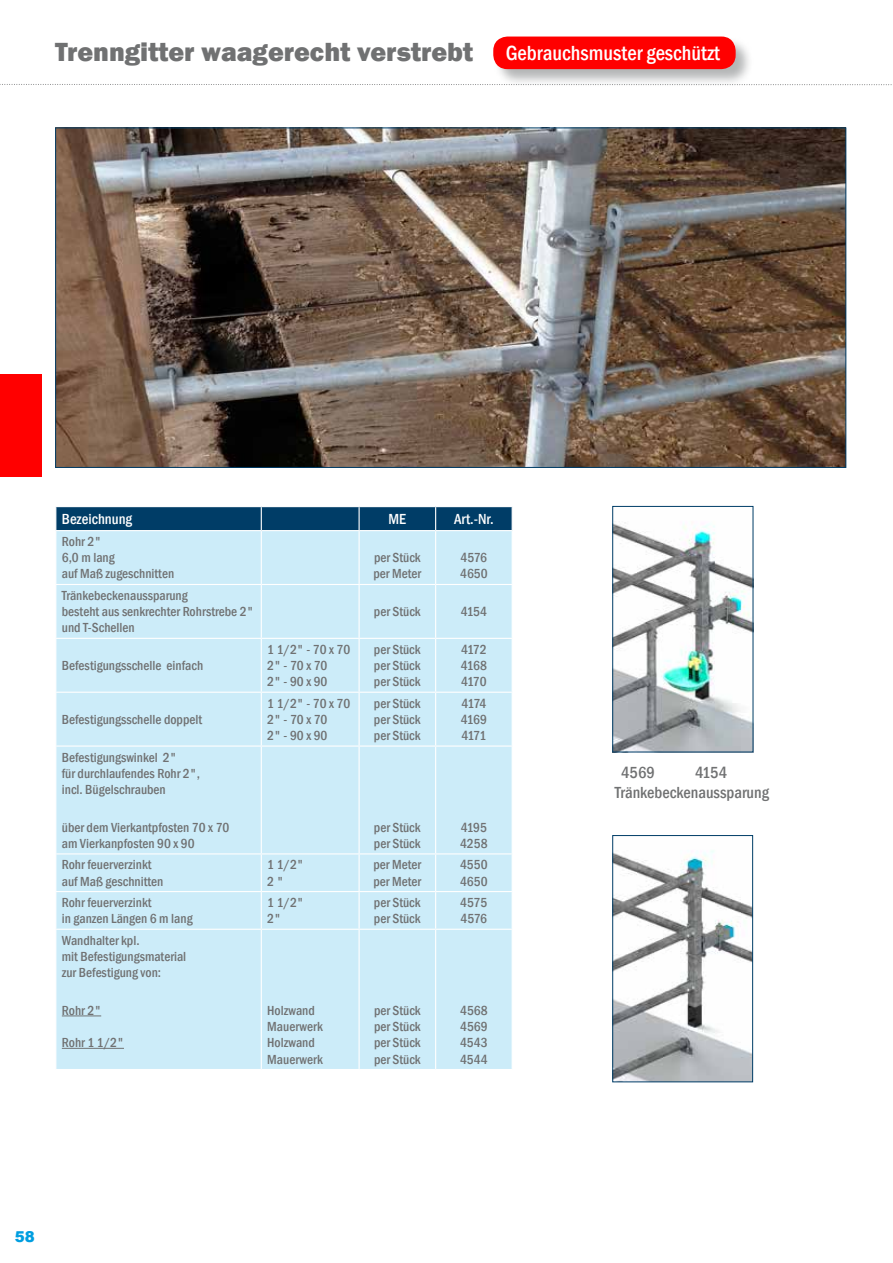
<style>
.page{position:relative;width:893px;height:1263px;background:#fff}
.page>*{position:absolute;margin:0;border:0;box-sizing:border-box;transform-origin:0 0}
.t1{font:800 27px "Franklin Gothic";color:#707172}
.t2{font:500 condensed 21px "Franklin Gothic";color:#fff}
.t3{font:500 condensed 16.5px/19.8px "Franklin Gothic";color:#707172}
.t4{font:500 condensed 15px "Franklin Gothic";color:#fff}
.t5{font:900 15px "Arial";color:#009ee0}
.t6{font:500 condensed 13.5px/16.2px "Franklin Gothic";color:#707172}
.t7{font:500 condensed 13.5px/16.2px "Franklin Gothic";letter-spacing:-.02em;color:#707172}
</style>
<div class="page">
<svg style="left:0;top:84px;width:892px;height:1px"></svg>
<div style="left:0;top:374px;width:41px;height:102px;background:#f00"></div>
<img style="left:614px;top:850px;width:137px;height:230px">
<div style="left:612px;top:835px;width:141px;height:247px;border:1px solid #003d67"></div>
<img style="left:614px;top:522px;width:137px;height:228px">
<div style="left:612px;top:506px;width:141px;height:246px;border:1px solid #003d67"></div>
<div style="left:56px;top:531px;width:456px;height:538px;background:#ccecf9"></div>
<hr style="left:261px;top:531px;width:1px;height:53px;background:#fff">
<hr style="left:359px;top:531px;width:1px;height:53px;background:#fff">
<hr style="left:435px;top:531px;width:1px;height:53px;background:#fff">
<hr style="left:55px;top:584px;width:206px;height:1px;background:#fff">
<hr style="left:261px;top:584px;width:98px;height:1px;background:#fff">
<hr style="left:261px;top:585px;width:1px;height:53px;background:#fff">
<hr style="left:359px;top:584px;width:77px;height:1px;background:#fff">
<hr style="left:359px;top:585px;width:1px;height:53px;background:#fff">
<hr style="left:436px;top:584px;width:77px;height:1px;background:#fff">
<hr style="left:435px;top:585px;width:1px;height:53px;background:#fff">
<hr style="left:55px;top:638px;width:206px;height:1px;background:#fff">
<hr style="left:261px;top:638px;width:98px;height:1px;background:#fff">
<hr style="left:261px;top:639px;width:1px;height:53px;background:#fff">
<hr style="left:359px;top:638px;width:77px;height:1px;background:#fff">
<hr style="left:359px;top:639px;width:1px;height:53px;background:#fff">
<hr style="left:436px;top:638px;width:77px;height:1px;background:#fff">
<hr style="left:435px;top:639px;width:1px;height:53px;background:#fff">
<hr style="left:55px;top:692px;width:206px;height:1px;background:#fff">
<hr style="left:261px;top:692px;width:98px;height:1px;background:#fff">
<hr style="left:261px;top:693px;width:1px;height:52px;background:#fff">
<hr style="left:359px;top:692px;width:77px;height:1px;background:#fff">
<hr style="left:359px;top:693px;width:1px;height:52px;background:#fff">
<hr style="left:436px;top:692px;width:77px;height:1px;background:#fff">
<hr style="left:435px;top:693px;width:1px;height:52px;background:#fff">
<hr style="left:55px;top:745px;width:206px;height:2px;background:#fff">
<hr style="left:261px;top:745px;width:98px;height:2px;background:#fff">
<hr style="left:261px;top:747px;width:1px;height:106px;background:#fff">
<hr style="left:359px;top:745px;width:77px;height:2px;background:#fff">
<hr style="left:359px;top:747px;width:1px;height:106px;background:#fff">
<hr style="left:436px;top:745px;width:77px;height:2px;background:#fff">
<hr style="left:435px;top:747px;width:1px;height:106px;background:#fff">
<hr style="left:261px;top:854px;width:1px;height:37px;background:#fff">
<hr style="left:359px;top:854px;width:1px;height:37px;background:#fff">
<hr style="left:435px;top:854px;width:1px;height:37px;background:#fff">
<hr style="left:55px;top:891px;width:206px;height:1px;background:#fff">
<hr style="left:261px;top:891px;width:98px;height:1px;background:#fff">
<hr style="left:261px;top:892px;width:1px;height:37px;background:#fff">
<hr style="left:359px;top:891px;width:77px;height:1px;background:#fff">
<hr style="left:359px;top:892px;width:1px;height:37px;background:#fff">
<hr style="left:436px;top:891px;width:77px;height:1px;background:#fff">
<hr style="left:435px;top:892px;width:1px;height:37px;background:#fff">
<hr style="left:55px;top:929px;width:206px;height:1px;background:#fff">
<hr style="left:261px;top:929px;width:98px;height:1px;background:#fff">
<hr style="left:261px;top:930px;width:1px;height:139px;background:#fff">
<hr style="left:359px;top:929px;width:77px;height:1px;background:#fff">
<hr style="left:359px;top:930px;width:1px;height:139px;background:#fff">
<hr style="left:436px;top:929px;width:77px;height:1px;background:#fff">
<hr style="left:435px;top:930px;width:1px;height:139px;background:#fff">
<div style="left:55px;top:507px;width:458px;height:23px;background:#003d67"></div>
<hr style="left:55px;top:853px;width:206px;height:1px;background:#fff">
<hr style="left:261px;top:853px;width:98px;height:1px;background:#fff">
<hr style="left:359px;top:853px;width:77px;height:1px;background:#fff">
<hr style="left:436px;top:853px;width:77px;height:1px;background:#fff">
<hr style="left:62px;top:1015px;width:39px;height:1px;background:#707172">
<hr style="left:62px;top:1048px;width:62px;height:1px;background:#707172">
<div style="left:493px;top:37px;width:261px;height:50px;background:#9c9e9f;opacity:.75"></div>
<div style="left:494px;top:37px;width:241px;height:31px;background:#f00;border-radius:14px"></div>
<div style="left:493px;top:37px;width:243px;height:32px;border:2px solid #f00;border-radius:14px"></div>
<img style="left:57px;top:130px;width:787px;height:336px">
<h1 class="t1" style="left:55px;top:35px;width:419px">Trenngitter waagerecht verstrebt</h1>
<h2 class="t2" style="left:506px;top:39px;width:216px">Gebrauchsmuster geschützt</h2>
<p class="t4" style="left:62px;top:509px;width:72px">Bezeichnung</p>
<p class="t4" style="left:389px;top:509px;width:19px">ME</p>
<p class="t4" style="left:454px;top:509px;width:41px">Art.-Nr.</p>
<p class="t6" style="left:62px;top:533px;width:114px">Rohr 2"<br>6,0 m lang<br>auf Maß zugeschnitten</p>
<p class="t6" style="left:373px;top:550px;width:49px">per Stück per Meter</p>
<p class="t6" style="left:460px;top:550px;width:29px">4576<br>4650</p>
<p class="t6" style="left:62px;top:587px;width:193px">Tränkebeckenaussparung<br>besteht aus senkrechter Rohrstrebe 2" und T-Schellen</p>
<p class="t6" style="left:62px;top:657px;width:143px">Befestigungsschelle einfach</p>
<p class="t6" style="left:62px;top:711px;width:142px">Befestigungsschelle doppelt</p>
<p class="t6" style="left:374px;top:603px;width:48px">per Stück</p>
<p class="t6" style="left:461px;top:603px;width:28px">4154</p>
<p class="t6" style="left:267px;top:641px;width:84px">1 1/2" - 70 x 70<br>2" - 70 x 70<br>2" - 90 x 90</p>
<p class="t6" style="left:374px;top:641px;width:48px;text-align:justify">per Stück per Stück per Stück</p>
<p class="t6" style="left:461px;top:641px;width:28px;text-align:justify">4172<br>4168<br>4170</p>
<p class="t6" style="left:267px;top:695px;width:84px">1 1/2" - 70 x 70<br>2" - 70 x 70<br>2" - 90 x 90</p>
<p class="t6" style="left:374px;top:695px;width:48px;text-align:justify">per Stück per Stück per Stück</p>
<p class="t6" style="left:461px;top:695px;width:28px;text-align:justify">4174<br>4169<br>4171</p>
<p class="t6" style="left:62px;top:749px;width:140px">Befestigungswinkel 2"<br>für durchlaufendes Rohr 2", incl. Bügelschrauben</p>
<p class="t6" style="left:62px;top:819px;width:169px">über dem Vierkantpfosten 70 x 70 am Vierkanpfosten 90 x 90</p>
<p class="t6" style="left:374px;top:819px;width:48px">per Stück per Stück</p>
<p class="t6" style="left:460px;top:819px;width:29px">4195<br>4258</p>
<p class="t6" style="left:62px;top:857px;width:103px">Rohr feuerverzinkt auf Maß geschnitten</p>
<p class="t6" style="left:267px;top:857px;width:38px">1 1/2"<br>2 "</p>
<p class="t6" style="left:373px;top:857px;width:49px">per Meter per Meter</p>
<p class="t6" style="left:460px;top:857px;width:29px">4550<br>4650</p>
<p class="t6" style="left:62px;top:894px;width:132px">Rohr feuerverzinkt<br>in ganzen Längen 6 m lang</p>
<p class="t6" style="left:267px;top:894px;width:38px">1 1/2"<br>2"</p>
<p class="t6" style="left:374px;top:894px;width:48px">per Stück per Stück</p>
<p class="t7" style="left:460px;top:894px;width:29px">4575<br>4576</p>
<p class="t6" style="left:62px;top:932px;width:126px">Wandhalter kpl.<br>mit Befestigungsmaterial zur Befestigung von:</p>
<p class="t6" style="left:62px;top:1002px;width:41px">Rohr 2"</p>
<p class="t6" style="left:62px;top:1034px;width:64px">Rohr 1 1/2"</p>
<p class="t6" style="left:267px;top:1002px;width:57px">Holzwand<br>Mauerwerk<br>Holzwand<br>Mauerwerk</p>
<p class="t6" style="left:374px;top:1002px;width:48px;text-align:justify">per Stück per Stück per Stück per Stück</p>
<p class="t6" style="left:460px;top:1002px;width:29px;text-align:justify">4568<br>4569<br>4543<br>4544</p>
<p class="t5" style="left:15px;top:1225px;width:22px">58</p>
<p class="t3" style="left:615px;top:763px;width:156px;text-indent:80px">4154<br>Tränkebeckenaussparung</p>
<p class="t3" style="left:621px;top:763px;width:35px">4569</p>
</div>
